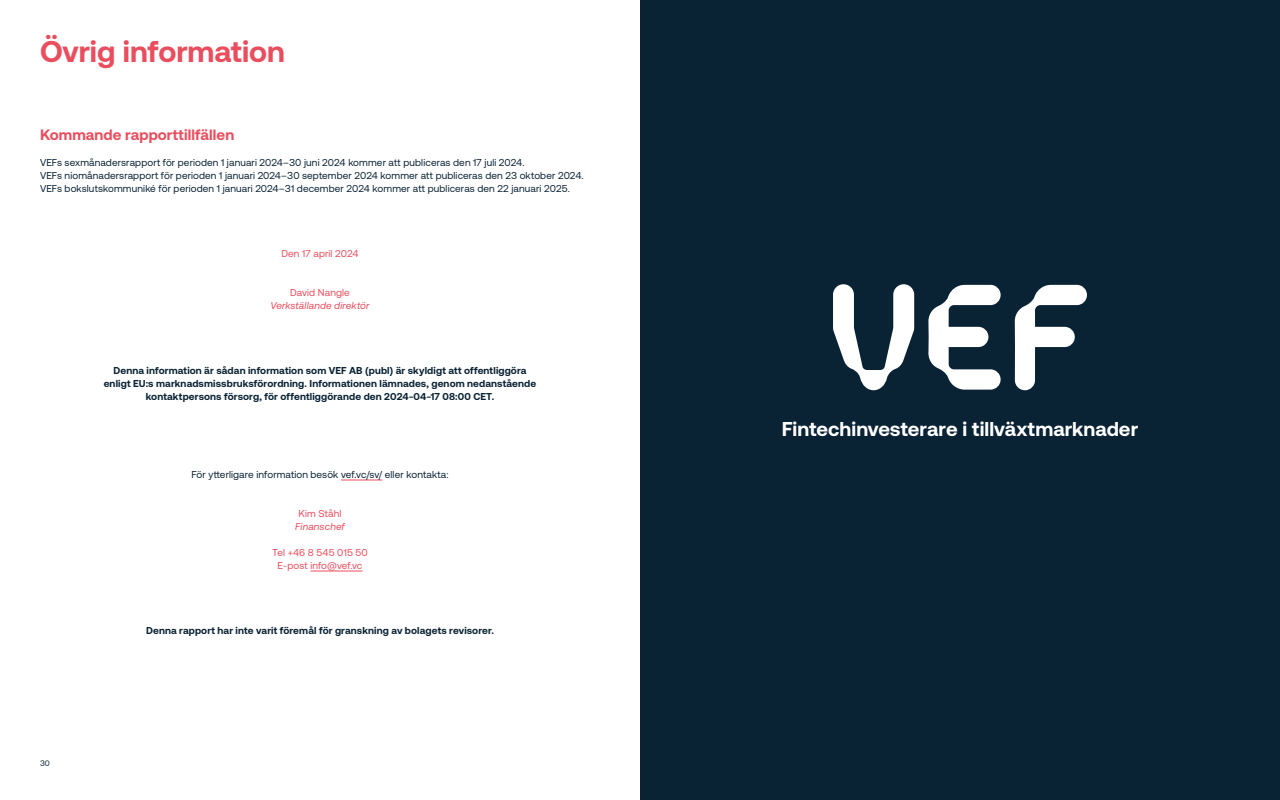
<style>
.page{position:relative;width:1280px;height:800px;background:#fff}
.page>*{position:absolute;margin:0;border:0;box-sizing:border-box;transform-origin:0 0}
.t1{font:700 30px "Aeonik";color:#ea4d5d}
.t2{font:700 20px "Aeonik";letter-spacing:.005em;color:#fff}
.t3{font:700 15px "Aeonik";letter-spacing:.005em;color:#ea4d5d}
.t4{font:10px/13px "Aeonik";letter-spacing:.015em;color:#092234}
.t5{font:700 10px/13px "Aeonik";letter-spacing:.015em;color:#092234;text-align:center}
.t6{font:10px/13px "Aeonik";letter-spacing:.015em;color:#ea4d5d;text-align:center}
.t7{font:italic 10px "Aeonik";letter-spacing:.015em;color:#ea4d5d}
.t8{font:8px "Aeonik";color:#092234}
</style>
<div class="page">
<hr style="left:341px;top:480px;width:41px;height:1px;background:#ea4d5d">
<hr style="left:310px;top:571px;width:52px;height:1px;background:#ea4d5d">
<div style="left:640px;top:0;width:640px;height:800px;background:#092234"></div>
<svg style="left:928px;top:285px;width:73px;height:105px"></svg>
<svg style="left:1015px;top:285px;width:72px;height:105px"></svg>
<svg style="left:833px;top:284px;width:81px;height:106px"></svg>
<h1 class="t1" style="left:40px;top:34px;width:246px">Övrig information</h1>
<h3 class="t3" style="left:40px;top:127px;width:196px">Kommande rapporttillfällen</h3>
<p class="t4" style="left:40px;top:156px;width:545px">VEFs sexmånadersrapport för perioden 1 januari 2024–30 juni 2024 kommer att publiceras den 17 juli 2024.<br>VEFs niomånadersrapport för perioden 1 januari 2024–30 september 2024 kommer att publiceras den 23 oktober 2024.<br>VEFs bokslutskommuniké för perioden 1 januari 2024–31 december 2024 kommer att publiceras den 22 januari 2025.</p>
<p class="t6" style="left:281px;top:247px;width:79px">Den 17 april 2024</p>
<p class="t6" style="left:290px;top:286px;width:61px">David Nangle</p>
<p class="t7" style="left:270px;top:300px;width:101px">Verkställande direktör</p>
<p class="t5" style="left:104px;top:364px;width:434px">Denna information är sådan information som VEF AB (publ) är skyldigt att offentliggöra enligt EU:s marknadsmissbruksförordning. Informationen lämnades, genom nedanstående kontaktpersons försorg, för offentliggörande den 2024-04-17 08:00 CET.</p>
<p class="t4" style="left:191px;top:468px;width:259px">För ytterligare information besök vef.vc/sv/ eller kontakta:</p>
<p class="t6" style="left:299px;top:507px;width:44px">Kim Ståhl</p>
<p class="t7" style="left:295px;top:521px;width:51px">Finanschef</p>
<p class="t6" style="left:272px;top:546px;width:97px">Tel +46 8 545 015 50<br>E-post info@vef.vc</p>
<p class="t8" style="left:40px;top:758px;width:11px">30</p>
<p class="t5" style="left:146px;top:624px;width:349px">Denna rapport har inte varit föremål för granskning av bolagets revisorer.</p>
<h2 class="t2" style="left:782px;top:418px;width:358px">Fintechinvesterare i tillväxtmarknader</h2>
</div>
